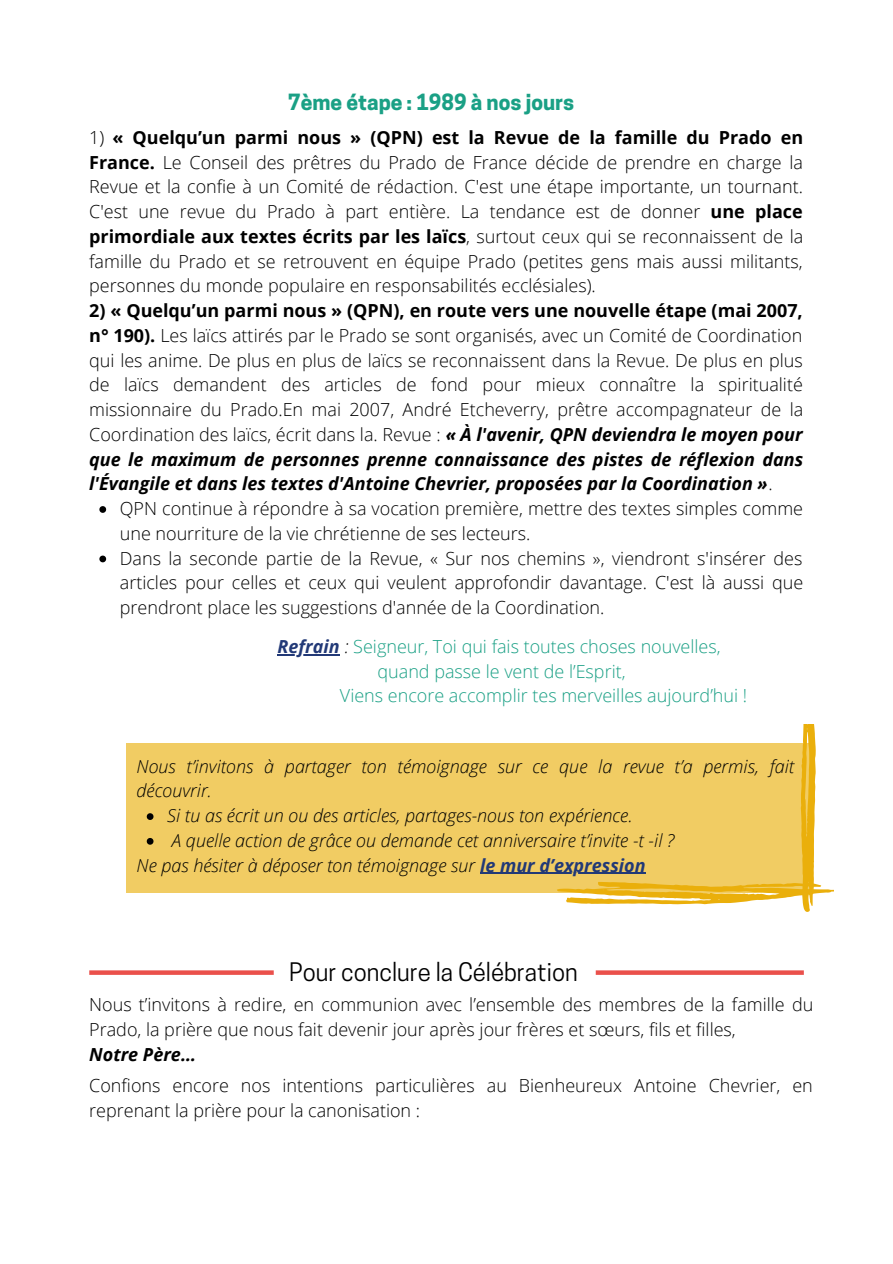
<style>
.page{position:relative;width:893px;height:1264px;background:#fff}
.page>*{position:absolute;margin:0;border:0;box-sizing:border-box;transform-origin:0 0}
.t1{font:24px "Cooper Hewitt";color:#000}
.t2{font:700 21px "Cooper Hewitt";color:#1aa085}
.t3{font:300 18px/24.8px "Open Sans";color:#000}
.t4{font:italic 300 18px/24.8px "Open Sans";color:#000}
.t5{font:300 18px "Open Sans";color:#1aa085}
.t6{font:italic 700 18px "Open Sans";color:#000}
.s1{font-weight:700}
.s2{font-weight:700;font-style:italic}
.s3{font-weight:700;font-style:italic;color:#223977}
.s4{font-style:italic;color:#000}
.s5{font-weight:700;color:#223977}
</style>
<div class="page">
<svg style="left:99px;top:506px;width:7px;height:7px"></svg>
<svg style="left:99px;top:555px;width:7px;height:7px"></svg>
<hr style="left:277px;top:654px;width:62px;height:1px;background:#223977">
<div style="left:126px;top:742px;width:687px;height:150px;background:#f1cc63"></div>
<svg style="left:557px;top:724px;width:276px;height:187px"></svg>
<svg style="left:147px;top:813px;width:6px;height:7px"></svg>
<svg style="left:147px;top:838px;width:6px;height:6px"></svg>
<hr style="left:480px;top:872px;width:165px;height:2px;background:#223977">
<svg style="left:89px;top:970px;width:185px;height:4px"></svg>
<svg style="left:595px;top:970px;width:208px;height:4px"></svg>
<p class="t2" style="left:288px;top:94px;width:287px">7ème étape : 1989 à nos jours</p>
<p class="t3" style="left:89px;top:125px;width:715px;text-align:justify">1) <span class="s1">« Quelqu’un parmi nous » (QPN) est la Revue de la famille du Prado en France.</span> Le Conseil des prêtres du Prado de France décide de prendre en charge la Revue et la confie à un Comité de rédaction. C'est une étape importante, un tournant.<br>C'est une revue du Prado à part entière. La tendance est de donner <span class="s1">une place primordiale aux textes écrits par les laïcs</span>, surtout ceux qui se reconnaissent de la famille du Prado et se retrouvent en équipe Prado (petites gens mais aussi militants, personnes du monde populaire en responsabilités ecclésiales).</p>
<p class="t3" style="left:89px;top:298px;width:715px;text-align:justify"><span class="s1">2) « Quelqu’un parmi nous » (QPN), en route vers une nouvelle étape (mai 2007, n° 190).</span> Les laïcs attirés par le Prado se sont organisés, avec un Comité de Coordination qui les anime. De plus en plus de laïcs se reconnaissent dans la Revue. De plus en plus de laïcs demandent des articles de fond pour mieux connaître la spiritualité missionnaire du Prado.En mai 2007, André Etcheverry, prêtre accompagnateur de la Coordination des laïcs, écrit dans la. Revue : <span class="s2">« À l'avenir, QPN deviendra le moyen pour que le maximum de personnes prenne connaissance des pistes de réflexion dans l'Évangile et dans les textes d'Antoine Chevrier, proposées par la Coordination »</span>.</p>
<p class="t3" style="left:120px;top:495px;width:685px">QPN continue à répondre à sa vocation première, mettre des textes simples comme une nourriture de la vie chrétienne de ses lecteurs.<br>Dans la seconde partie de la Revue, « Sur nos chemins », viendront s'insérer des articles pour celles et ceux qui veulent approfondir davantage. C'est là aussi que prendront place les suggestions d'année de la Coordination.</p>
<p class="t5" style="left:277px;top:633px;width:444px"><span class="s3">Refrain</span> <span class="s4">:</span> Seigneur, Toi qui fais toutes choses nouvelles,</p>
<p class="t5" style="left:377px;top:658px;width:249px">quand passe le vent de l’Esprit,</p>
<p class="t5" style="left:340px;top:683px;width:408px">Viens encore accomplir tes merveilles aujourd’hui !</p>
<p class="t4" style="left:137px;top:753px;width:659px">Nous t’invitons à partager ton témoignage sur ce que la revue t’a permis, fait découvrir.</p>
<p class="t4" style="left:167px;top:802px;width:508px">Si tu as écrit un ou des articles, partages-nous ton expérience.<br>A quelle action de grâce ou demande cet anniversaire t’invite -t -il ?</p>
<p class="t4" style="left:137px;top:852px;width:510px">Ne pas hésiter à déposer ton témoignage sur <span class="s5">le mur d’expression</span></p>
<h1 class="t1" style="left:289px;top:963px;width:290px">Pour conclure la Célébration</h1>
<p class="t3" style="left:89px;top:991px;width:725px">Nous t’invitons à redire, en communion avec l’ensemble des membres de la famille du<br>Prado, la prière que nous fait devenir jour après jour frères et sœurs, fils et filles,</p>
<p class="t6" style="left:89px;top:1041px;width:108px">Notre Père…</p>
<p class="t3" style="left:89px;top:1072px;width:725px">Confions encore nos intentions particulières au Bienheureux Antoine Chevrier, en reprenant la prière pour la canonisation :</p>
</div>
